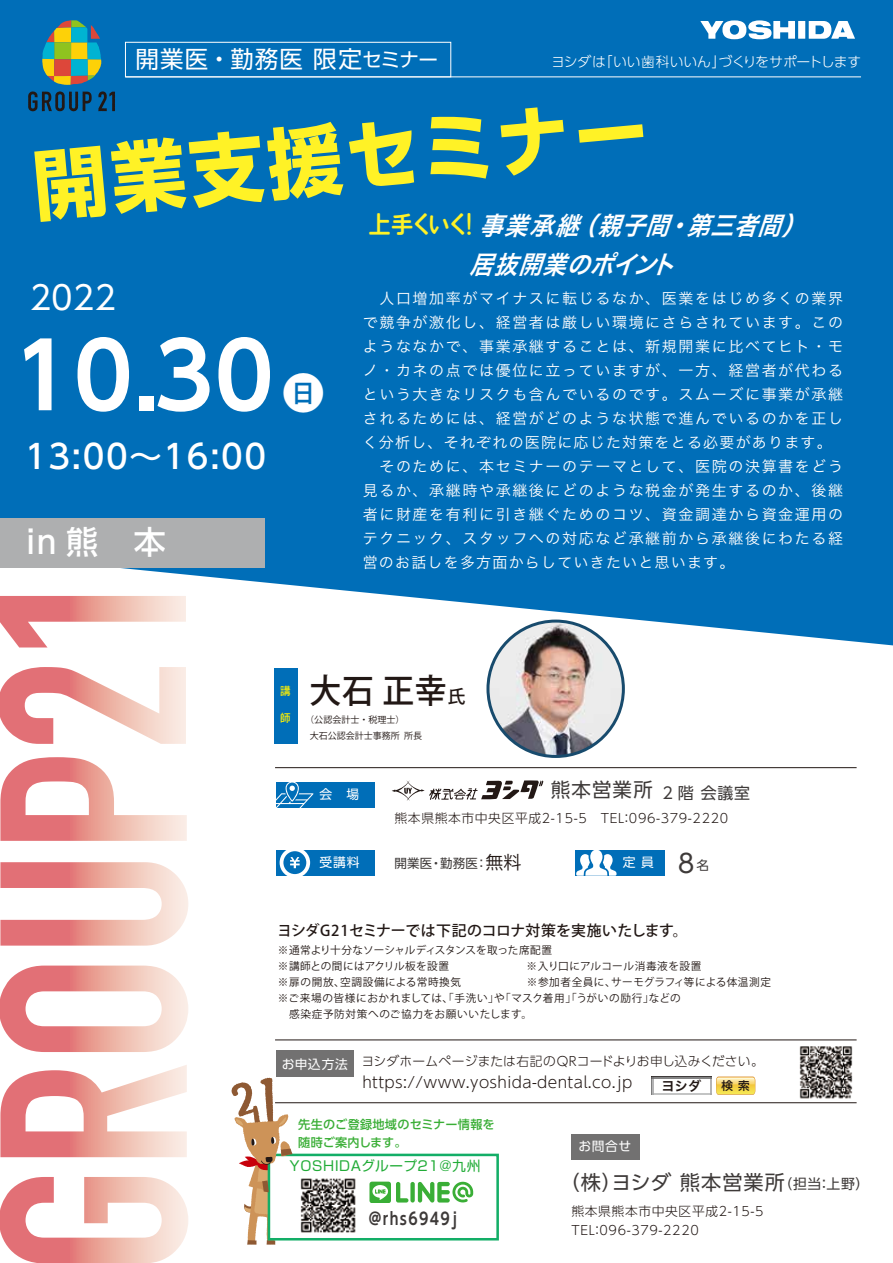
<style>
.page{position:relative;width:893px;height:1263px;background:#fff}
.page>*{position:absolute;margin:0;border:0;box-sizing:border-box;transform-origin:0 0}
.t1{font:700 90px "UD Shin Go Pro De";color:#fff}
.t2{font:700 76.95px "UD Shin Go Pro";color:#fff226}
.t3{font:42.45px "Koz Go Pr 6 N";color:#fff}
.t4{font:500 33.6px "Koz Go Pr 6 N";color:#221815;scale:.95 1}
.t5{font:500 33px "UD Shin Go Pro";letter-spacing:.05em;color:#fff}
.t6{font:32.7px "UD Shin Go Pro";color:#fff}
.t7{font:500 31.95px "UD Shin Go Pro";color:#fff}
.t8{font:25.5px "UD Shin Go Pro";color:#3e3a39}
.t9{font:italic 25.2px/39px "Hira Kaku Std N W6";color:#fff;scale:.92 1}
.t10{font:23.7px "VDL V7 Maru Gothic Bold";letter-spacing:-.08em;color:#fff226;scale:.94 1}
.t11{font:23.55px "UD Shin Go Pro";letter-spacing:.045em;color:#fff}
.t12{font:20.25px "UD Shin Go Pro";letter-spacing:.05em;color:#3e3a39}
.t13{font:19.5px "UD Shin Go Pro";letter-spacing:.06em;color:#3e3a39}
.t14{font:700 16.65px "UD Shin Go Pro De";letter-spacing:.1em;color:#3e3a39;scale:.85 1}
.t15{font:15.9px "UD Shin Go Pro";color:#3e3a39}
.t16{font:300 15.3px "UD Shin Go Pro";letter-spacing:.025em;color:#231815}
.t17{font:15px/24px "Hiragino Sans W3";letter-spacing:.11em;color:#fff}
.t18{font:500 14.85px "Koz Go Pr 6 N";letter-spacing:.01em;color:#221815}
.t19{font:300 13.8px "UD Shin Go Pro";letter-spacing:-.005em;color:#fff}
.t20{font:13.65px "Shin Go Pr 6";letter-spacing:.05em;color:#22ac38}
.t21{font:13.2px "Hira Kaku Pro N W6";color:#221815}
.t22{font:300 12.75px/19.5px "UD Shin Go Pro";letter-spacing:.05em;color:#221815}
.t23{font:300 12.75px "UD Shin Go Pro";letter-spacing:.015em;color:#221815}
.t24{font:12.75px "UD Shin Go Pro";letter-spacing:.055em;color:#fff}
.t25{font:12.6px "UD Shin Go Pro";letter-spacing:.02em;color:#3e3a39}
.t26{font:500 12.15px/18.1px "UD Shin Go Pro";letter-spacing:.025em;color:#3aae36}
.t27{font:500 11.55px "Shin Go Pr 6";color:#221815}
.t28{font:500 10.95px "Koz Go Pr 6 N";color:#fff100;scale:.95 1}
.t29{font:10.65px/15.9px "Koz Go Pr 6 N";letter-spacing:.045em;color:#221815}
.t30{font:10.65px/15.9px "Koz Go Pr 6 N";color:#221815}
.t31{font:9px/15.8px "Koz Go Pr 6 N";color:#221815}
.s1{font-size:19.65px}
.s2{font-size:18px}
.s3{font-family:"Koz Go Pr 6 N";font-size:18px;color:#221815}
.s4{font-size:12.6px}
.s5{font-weight:400;color:#fff}
.s6{font-size:13.8px}
</style>
<div class="page">
<div style="left:0;top:0;width:893px;height:645px;background:#006eb8"></div>
<svg style="left:0;top:1177px;width:188px;height:86px"></svg>
<svg style="left:0;top:1065px;width:187px;height:92px"></svg>
<svg style="left:0;top:965px;width:188px;height:87px"></svg>
<svg style="left:0;top:862px;width:188px;height:84px"></svg>
<svg style="left:0;top:757px;width:187px;height:84px"></svg>
<svg style="left:0;top:667px;width:186px;height:77px"></svg>
<svg style="left:0;top:596px;width:186px;height:51px"></svg>
<div style="left:798px;top:21px;width:7px;height:18px;background:#fff"></div>
<svg style="left:809px;top:21px;width:46px;height:18px"></svg>
<svg style="left:700px;top:20px;width:95px;height:19px"></svg>
<div style="left:125px;top:42px;width:326px;height:35px;border:1px solid #fff"></div>
<div style="left:0;top:519px;width:265px;height:49px;background:#aeafb0"></div>
<hr style="left:125px;top:76px;width:736px;height:1px;background:#fff">
<svg style="left:42px;top:20px;width:59px;height:65px;background:#72996d"></svg>
<svg style="left:28px;top:91px;width:64px;height:20px"></svg>
<svg style="left:98px;top:91px;width:17px;height:20px"></svg>
<div style="left:276px;top:1050px;width:78px;height:27px;background:#727171"></div>
<hr style="left:653px;top:1076px;width:58px;height:1px;background:#403c3b">
<hr style="left:653px;top:1077px;width:58px;height:1px;background:#848484">
<hr style="left:653px;top:1093px;width:58px;height:1px;background:#c3c4c4">
<svg style="left:651px;top:1076px;width:2px;height:18px"></svg>
<svg style="left:711px;top:1076px;width:44px;height:19px"></svg>
<hr style="left:275px;top:1039px;width:582px;height:1px;background:#221815">
<hr style="left:275px;top:767px;width:582px;height:1px;background:#221815">
<hr style="left:275px;top:1102px;width:582px;height:1px;background:#221815">
<div style="left:268px;top:1154px;width:231px;height:86px;background:#fff;border:3px solid #13ae67"></div>
<div style="left:410px;top:1182px;width:5px;height:20px;background:#3aae36;border-radius:2px"></div>
<svg style="left:418px;top:1182px;width:55px;height:20px"></svg>
<svg style="left:369px;top:1181px;width:39px;height:22px"></svg>
<svg style="left:232px;top:1078px;width:61px;height:167px"></svg>
<div style="left:575px;top:850px;width:89px;height:25px;background:#006eb8"></div>
<svg style="left:576px;top:850px;width:41px;height:26px"></svg>
<div style="left:276px;top:850px;width:98px;height:25px;background:#006eb8"></div>
<svg style="left:280px;top:850px;width:30px;height:26px"></svg>
<div style="left:571px;top:1134px;width:69px;height:25px;background:#727171"></div>
<div style="left:276px;top:782px;width:98px;height:25px;background:#006eb8"></div>
<svg style="left:276px;top:782px;width:37px;height:26px"></svg>
<div style="left:274px;top:668px;width:23px;height:76px;background:#006eb8"></div>
<img style="left:488px;top:621px;width:135px;height:135px;border-radius:68px">
<div style="left:486px;top:620px;width:139px;height:138px;border:3px solid #184b6d;border-radius:50%"></div>
<svg style="left:392px;top:780px;width:151px;height:21px"></svg>
<img style="left:799px;top:1046px;width:54px;height:53px">
<img style="left:300px;top:1178px;width:56px;height:55px">
<h3 class="t11" style="left:136px;top:40px;width:304px">開業医・勤務医 限定<span class="s1">セミナー</span></h3>
<p class="t19" style="left:551px;top:51px;width:312px">ヨシダは「いい歯科いいん」づくりをサポートします</p>
<h2 class="t2" style="left:28px;top:123px;width:619px;rotate:-5deg">開業支援セミナー</h2>
<h3 class="t10" style="left:369px;top:208px;width:121px">上手くいく！</h3>
<h3 class="t9" style="left:469px;top:206px;width:381px;text-indent:-92px">　　　　事業承継（親子間・第三者間）居抜開業のポイント</h3>
<h3 class="t6" style="left:30px;top:271px;width:88px">2022</h3>
<h1 class="t1" style="left:13px;top:303px;width:262px">10.30</h1>
<h3 class="t5" style="left:25px;top:430px;width:243px">13:00～16:00</h3>
<h3 class="t3" style="left:282px;top:370px;width:44px">日</h3>
<h3 class="t7" style="left:26px;top:516px;width:141px">in 熊　本</h3>
<p class="t17" style="left:363px;top:286px;width:482px">　人口増加率がマイナスに転じるなか、医業をはじめ多くの業界で競争が激化し、経営者は厳しい環境にさらされています。このようななかで、事業承継することは、新規開業に比べてヒト・モノ・カネの点では優位に立っていますが、一方、経営者が代わるという大きなリスクも含んでいるのです。スムーズに事業が承継されるためには、経営がどのような状態で進んでいるのかを正しく分析し、それぞれの医院に応じた対策をとる必要があります。　そのために、本セミナーのテーマとして、医院の決算書をどう見るか、承継時や承継後にどのような税金が発生するのか、後継者に財産を有利に引き継ぐためのコツ、資金調達から資金運用のテクニック、スタッフへの対応など承継前から承継後にわたる経営のお話しを多方面からしていきたいと思います。</p>
<p class="t28" style="left:280px;top:685px;width:12px">講</p>
<h3 class="t4" style="left:310px;top:671px;width:166px">大石 正幸<span class="s2">氏</span></h3>
<p class="t28" style="left:280px;top:712px;width:12px">師</p>
<p class="t31" style="left:310px;top:712px;width:114px;text-indent:-5px">（公認会計士・税理士）<br>大石公認会計士事務所 所長</p>
<p class="t24" style="left:320px;top:784px;width:41px">会　場</p>
<h3 class="t13" style="left:551px;top:774px;width:104px">熊本営業所</h3>
<p class="t22" style="left:395px;top:808px;width:335px">熊本県熊本市中央区平成2-15-5　TEL：096-379-2220</p>
<p class="t15" style="left:663px;top:780px;width:89px">2 階 会議室</p>
<p class="t25" style="left:394px;top:853px;width:128px">開業医・勤務医：<span class="s3">無料</span></p>
<p class="t24" style="left:320px;top:852px;width:41px">受講料</p>
<p class="t24" style="left:623px;top:852px;width:33px">定 員</p>
<h3 class="t8" style="left:678px;top:843px;width:33px">8<span class="s4">名</span></h3>
<p class="t18" style="left:277px;top:922px;width:412px">ヨシダG21セミナーでは下記のコロナ対策を実施いたします。</p>
<p class="t30" style="left:278px;top:943px;width:276px">※通常より十分なソーシャルディスタンスを取った席配置※講師との間にはアクリル板を設置</p>
<p class="t29" style="left:527px;top:959px;width:176px">※入り口にアルコール消毒液を設置</p>
<p class="t29" style="left:278px;top:975px;width:495px;text-indent:249px">※参加者全員に、サーモグラフィ等による体温測定※ご来場の皆様におかれましては、「手洗い」や「マスク着用」「うがいの励行」などの<br>　感染症予防対策へのご協力をお願いいたします。</p>
<p class="t29" style="left:278px;top:975px;width:185px">※扉の開放、空調設備による常時換気</p>
<p class="t23" style="left:282px;top:1051px;width:484px"><span class="s5">お申込方法</span> ヨシダホームページまたは右記のQRコードよりお申し込みください。</p>
<p class="t16" style="left:362px;top:1070px;width:271px">https://www.yoshida-dental.co.jp</p>
<p class="t21" style="left:661px;top:1074px;width:41px">ヨシダ</p>
<p class="t27" style="left:721px;top:1076px;width:30px">検 索</p>
<p class="t26" style="left:298px;top:1114px;width:198px">先生のご登録地域のセミナー情報を随時ご案内します。</p>
<p class="t20" style="left:289px;top:1154px;width:192px">YOSHIDAグループ21＠九州</p>
<p class="t14" style="left:369px;top:1205px;width:105px">@rhs6949j</p>
<p class="t24" style="left:579px;top:1136px;width:54px">お問合せ</p>
<h3 class="t12" style="left:560px;top:1165px;width:311px">（株）ヨシダ 熊本営業所<span class="s6">（担当：上野）</span></h3>
<p class="t22" style="left:571px;top:1200px;width:194px">熊本県熊本市中央区平成2-15-5<br>TEL：096-379-2220</p>
</div>
